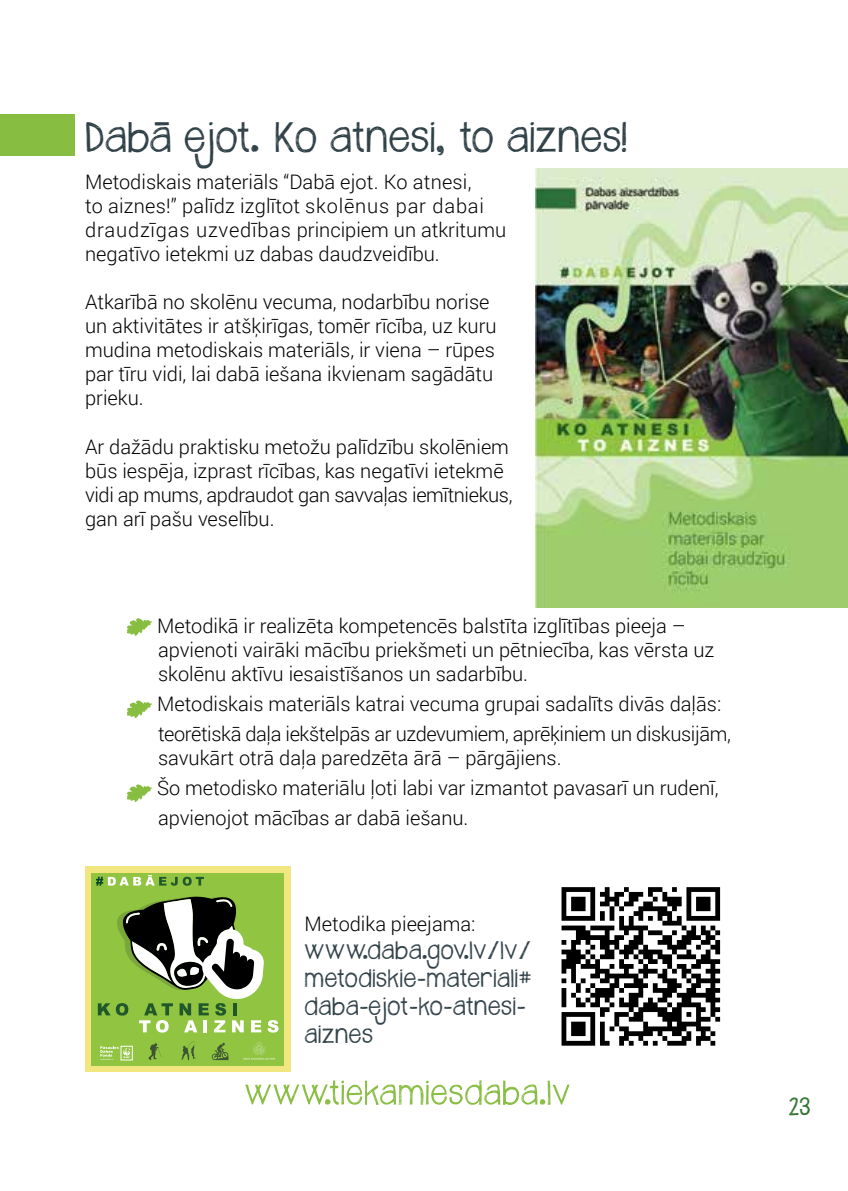
<style>
.page{position:relative;width:848px;height:1191px;background:#fff}
.page>*{position:absolute;margin:0;border:0;box-sizing:border-box;transform-origin:0 0}
.t1{font:34px "Janda Safeand Sound";letter-spacing:.015em;color:#2e3f46}
.t2{font:300 20px/24px "Roboto";color:#000}
.t3{font:300 20px/30px "Roboto";letter-spacing:-.02em;color:#000}
.t4{font:20px/28px "Janda Safeand Sound";letter-spacing:.025em;color:#2e3f46}
.t5{font:20px "Janda Safeand Sound";color:#29702a}
</style>
<div class="page">
<svg style="left:245px;top:1080px;width:324px;height:25px"></svg>
<img style="left:536px;top:168px;width:312px;height:440px">
<div style="left:85px;top:866px;width:205px;height:205px;background:#f1e67f"></div>
<div style="left:92px;top:873px;width:192px;height:192px;background:#90c441"></div>
<svg style="left:96px;top:875px;width:108px;height:10px"></svg>
<svg style="left:98px;top:896px;width:180px;height:136px"></svg>
<svg style="left:100px;top:1046px;width:30px;height:14px"></svg>
<svg style="left:212px;top:1042px;width:16px;height:18px"></svg>
<svg style="left:148px;top:1043px;width:13px;height:17px"></svg>
<svg style="left:181px;top:1041px;width:15px;height:19px"></svg>
<svg style="left:243px;top:1041px;width:32px;height:19px"></svg>
<svg style="left:127px;top:618px;width:25px;height:18px"></svg>
<svg style="left:127px;top:700px;width:25px;height:18px"></svg>
<svg style="left:127px;top:784px;width:25px;height:18px"></svg>
<div style="left:0;top:115px;width:75px;height:41px;background:#87bd40"></div>
<svg style="left:561px;top:887px;width:159px;height:158px"></svg>
<h1 class="t1" style="left:85px;top:113px;width:545px">Dabā ejot. Ko atnesi, to aiznes!</h1>
<p class="t2" style="left:85px;top:170px;width:422px">Metodiskais materiāls “Dabā ejot. Ko atnesi,<br>to aiznes!” palīdz izglītot skolēnus par dabai draudzīgas uzvedības principiem un atkritumu negatīvo ietekmi uz dabas daudzveidību.</p>
<p class="t2" style="left:85px;top:290px;width:413px">Atkarībā no skolēnu vecuma, nodarbību norise un aktivitātes ir atšķirīgas, tomēr rīcība, uz kuru mudina metodiskais materiāls, ir viena – rūpes par tīru vidi, lai dabā iešana ikvienam sagādātu prieku.</p>
<p class="t2" style="left:85px;top:434px;width:429px">Ar dažādu praktisku metožu palīdzību skolēniem būs iespēja, izprast rīcības, kas negatīvi ietekmē vidi ap mums, apdraudot gan savvaļas iemītniekus, gan arī pašu veselību.</p>
<p class="t2" style="left:157px;top:613px;width:558px">Metodikā ir realizēta kompetencēs balstīta izglītības pieeja – apvienoti vairāki mācību priekšmeti un pētniecība, kas vērsta uz skolēnu aktīvu iesaistīšanos un sadarbību.</p>
<p class="t3" style="left:157px;top:688px;width:575px">Metodiskais materiāls katrai vecuma grupai sadalīts divās daļās: teorētiskā daļa iekštelpās ar uzdevumiem, aprēķiniem un diskusijām,</p>
<p class="t2" style="left:157px;top:742px;width:563px;line-height:30px">savukārt otrā daļa paredzēta ārā – pārgājiens.<br>Šo metodisko materiālu ļoti labi var izmantot pavasarī un rudenī, apvienojot mācības ar dabā iešanu.</p>
<p class="t2" style="left:304px;top:911px;width:172px">Metodika pieejama:</p>
<p class="t4" style="left:304px;top:938px;width:228px">www.daba.gov.lv/lv/ metodiskie-materiali# daba-ejot-ko-atnesi&shy;aiznes</p>
<p class="t5" style="left:788px;top:1092px;width:23px">23</p>
</div>
